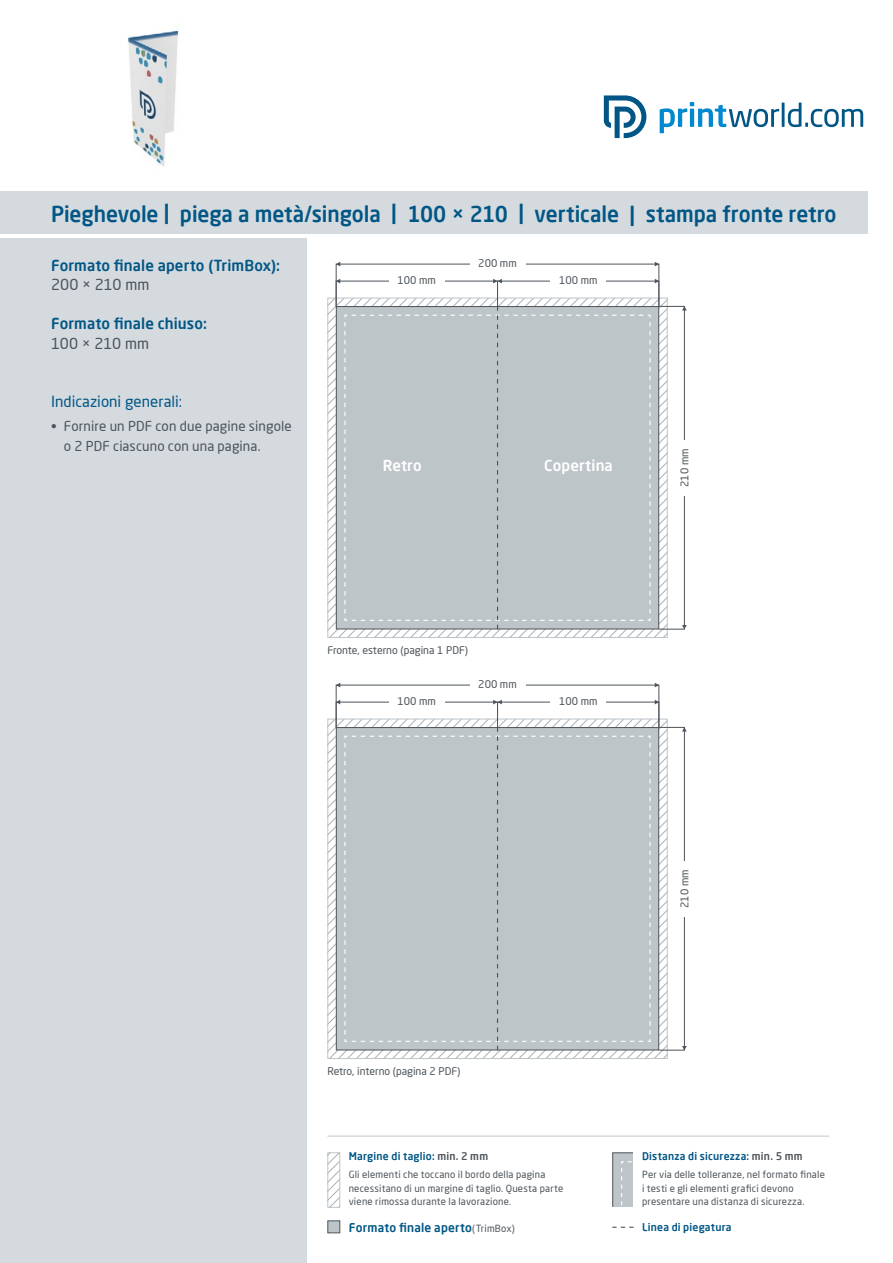
<style>
.page{position:relative;width:893px;height:1263px;background:#fff}
.page>*{position:absolute;margin:0;border:0;box-sizing:border-box;transform-origin:0 0}
.t1{font:500 21.75px "Neo Sans Pro";color:#015685;scale:.96 1}
.t2{font:500 15px "Neo Sans Pro";letter-spacing:.005em;color:#015685}
.t3{font:15px "Neo Sans Pro";color:#015685}
.t4{font:15px "Neo Sans Pro";letter-spacing:-.005em;color:#4d545a}
.t5{font:500 15px "Neo Sans Pro";letter-spacing:.01em;color:#fff}
.t6{font:13.5px/19.5px "Neo Sans Pro";letter-spacing:.01em;color:#4d545a}
.t7{font:500 12px "Neo Sans Pro";letter-spacing:.015em;color:#015685}
.t8{font:10.5px "Neo Sans Pro";color:#4d545a}
.t9{font:500 10.5px "Neo Sans Pro";letter-spacing:.025em;color:#015685}
.t10{font:9.75px/13.5px "Neo Sans Pro";letter-spacing:.02em;color:#4d545a}
.s1{color:#4d545a}
.s2{font-weight:400;font-size:9.75px;color:#4d545a}
</style>
<div class="page">
<div style="left:0;top:238px;width:306px;height:1025px;background:#d4dade"></div>
<div style="left:0;top:191px;width:867px;height:43px;background:#d4dade"></div>
<svg style="left:660px;top:102px;width:203px;height:31px"></svg>
<svg style="left:604px;top:96px;width:42px;height:42px"></svg>
<hr style="left:327px;top:1135px;width:502px;height:2px;background:#d4dade">
<div style="left:336px;top:306px;width:323px;height:323px;background:#bec5c9;border:1px solid #4d545a"></div>
<div style="left:336px;top:727px;width:323px;height:323px;background:#bec5c9;border:1px solid #4d545a"></div>
<div style="left:659px;top:306px;width:26px;height:323px;border:1px solid #4d545a"></div>
<div style="left:659px;top:727px;width:26px;height:323px;border:1px solid #4d545a"></div>
<svg style="left:336px;top:262px;width:4px;height:4px"></svg>
<svg style="left:336px;top:683px;width:4px;height:4px"></svg>
<svg style="left:655px;top:262px;width:4px;height:4px"></svg>
<svg style="left:655px;top:683px;width:4px;height:4px"></svg>
<svg style="left:682px;top:306px;width:5px;height:4px"></svg>
<svg style="left:682px;top:727px;width:5px;height:4px"></svg>
<svg style="left:682px;top:625px;width:5px;height:4px"></svg>
<svg style="left:682px;top:1046px;width:5px;height:4px"></svg>
<div style="left:680px;top:440px;width:9px;height:55px;background:#fff"></div>
<div style="left:680px;top:861px;width:9px;height:55px;background:#fff"></div>
<svg style="left:344px;top:306px;width:323px;height:331px"></svg>
<svg style="left:344px;top:727px;width:323px;height:331px"></svg>
<div style="left:336px;top:281px;width:162px;height:26px;border:1px solid #4d545a"></div>
<div style="left:336px;top:702px;width:162px;height:26px;border:1px solid #4d545a"></div>
<div style="left:497px;top:281px;width:162px;height:26px;border:1px solid #4d545a"></div>
<div style="left:497px;top:702px;width:162px;height:26px;border:1px solid #4d545a"></div>
<svg style="left:336px;top:279px;width:4px;height:4px"></svg>
<svg style="left:336px;top:700px;width:4px;height:4px"></svg>
<svg style="left:655px;top:279px;width:4px;height:4px"></svg>
<svg style="left:655px;top:700px;width:4px;height:4px"></svg>
<svg style="left:493px;top:279px;width:9px;height:4px"></svg>
<svg style="left:493px;top:700px;width:9px;height:4px"></svg>
<div style="left:389px;top:276px;width:55px;height:9px;background:#fff"></div>
<div style="left:389px;top:697px;width:55px;height:9px;background:#fff"></div>
<div style="left:551px;top:276px;width:55px;height:9px;background:#fff"></div>
<div style="left:551px;top:697px;width:55px;height:9px;background:#fff"></div>
<svg style="left:329px;top:1154px;width:9px;height:52px"></svg>
<div style="left:327px;top:1152px;width:13px;height:56px;border:1px solid #bec5c9"></div>
<div style="left:327px;top:1220px;width:13px;height:13px;background:#bec5c9;border:1px solid #4d545a"></div>
<div style="left:612px;top:1152px;width:34px;height:60px;background:#bec5c9;border:1px solid #4d545a"></div>
<svg style="left:621px;top:1161px;width:13px;height:47px"></svg>
<div style="left:634px;top:1148px;width:17px;height:68px;background:#fff"></div>
<div style="left:608px;top:1208px;width:26px;height:8px;background:#fff"></div>
<svg style="left:612px;top:1227px;width:22px;height:1px"></svg>
<img style="left:128px;top:30px;width:51px;height:137px">
<h1 class="t1" style="left:51px;top:200px;width:820px">Pieghevole | piega a metà/singola | 100 × 210 | verticale | stampa fronte retro</h1>
<h2 class="t2" style="left:51px;top:256px;width:231px">Formato finale aperto (TrimBox):</h2>
<h2 class="t4" style="left:51px;top:276px;width:100px">200 × 210 mm</h2>
<h2 class="t2" style="left:51px;top:314px;width:157px">Formato finale chiuso:</h2>
<h2 class="t4" style="left:51px;top:334px;width:100px">100 × 210 mm</h2>
<h2 class="t3" style="left:51px;top:393px;width:133px">Indicazioni generali:</h2>
<h3 class="t6" style="left:64px;top:416px;width:229px;text-indent:-13px">• Fornire un PDF con due pagine singole o 2 PDF ciascuno con una pagina.</h3>
<p class="t8" style="left:397px;top:274px;width:40px">100 mm</p>
<p class="t8" style="left:478px;top:257px;width:40px">200 mm</p>
<p class="t8" style="left:559px;top:274px;width:40px">100 mm</p>
<h2 class="t5" style="left:383px;top:456px;width:40px">Retro</h2>
<h2 class="t5" style="left:544px;top:456px;width:70px">Copertina</h2>
<p class="t8" style="left:327px;top:644px;width:142px">Fronte, esterno (pagina 1 PDF)</p>
<p class="t8" style="left:397px;top:695px;width:40px">100 mm</p>
<p class="t8" style="left:478px;top:678px;width:40px">200 mm</p>
<p class="t8" style="left:559px;top:695px;width:40px">100 mm</p>
<p class="t8" style="left:678px;top:487px;width:40px;rotate:-90deg">210 mm</p>
<p class="t8" style="left:327px;top:1065px;width:134px">Retro, interno (pagina 2 PDF)</p>
<p class="t9" style="left:349px;top:1150px;width:141px">Margine di taglio: <span class="s1">min. 2 mm</span></p>
<p class="t10" style="left:349px;top:1168px;width:216px">Gli elementi che toccano il bordo della pagina necessitano di un margine di taglio. Questa parte viene rimossa durante la lavorazione.</p>
<p class="t7" style="left:349px;top:1220px;width:167px">Formato finale aperto<span class="s2">(TrimBox)</span></p>
<p class="t8" style="left:678px;top:908px;width:40px;rotate:-90deg">210 mm</p>
<p class="t9" style="left:642px;top:1150px;width:162px">Distanza di sicurezza: <span class="s1">min. 5 mm</span></p>
<p class="t10" style="left:642px;top:1168px;width:184px">Per via delle tolleranze, nel formato finale i testi e gli elementi grafici devono presentare una distanza di sicurezza.</p>
<p class="t9" style="left:642px;top:1220px;width:91px">Linea di piegatura</p>
</div>
